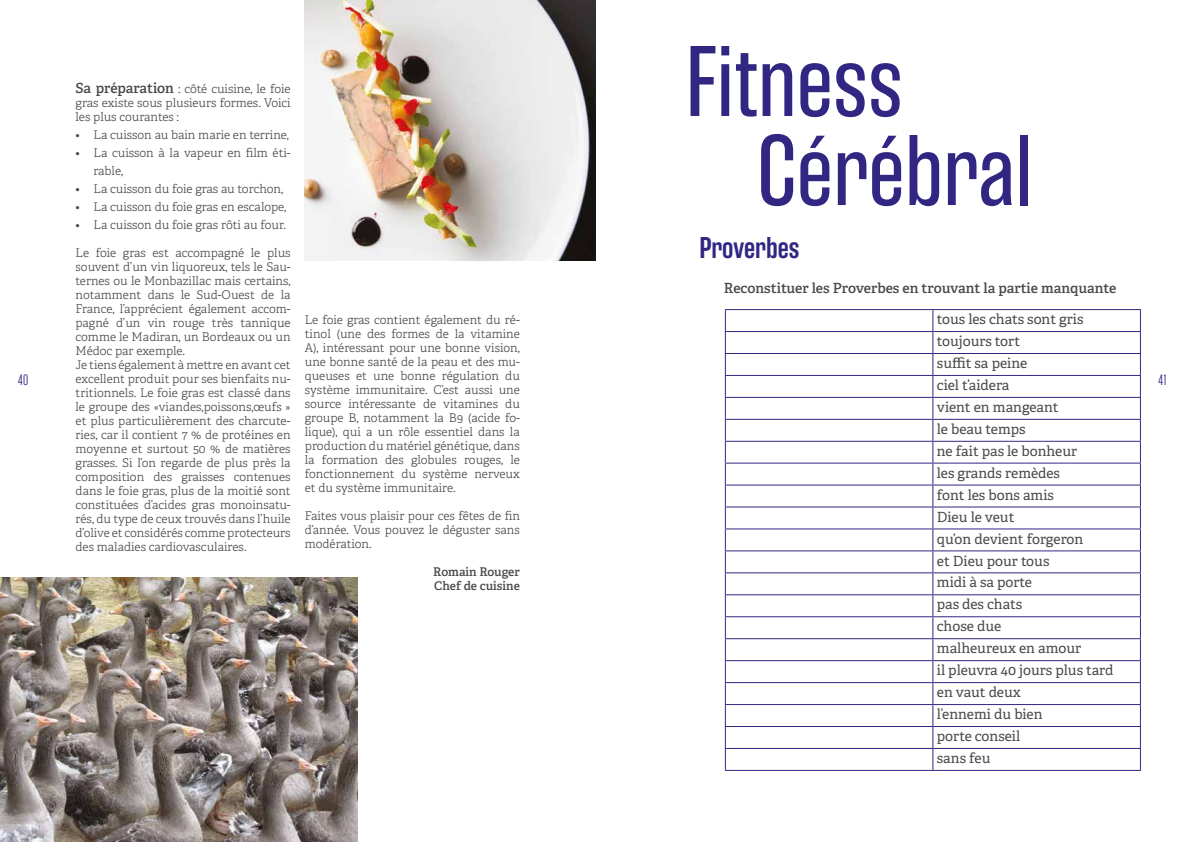
<style>
.page{position:relative;width:1191px;height:842px;background:#fff}
.page>*{position:absolute;margin:0;border:0;box-sizing:border-box;transform-origin:0 0}
.t1{font:100px/89px "Rama Gothic E";color:#312783;scale:1.04 1}
.t2{font:600 30px "Rama Gothic E";color:#312783}
.t3{font:300 15px "Rama Gothic E";color:#312783}
.t4{font:14px/21.9px "Adelle PE";color:#4a4a49}
.t5{font:14px "Adelle PE Sb";color:#4a4a49}
.t6{font:12px/14px "Adelle PE Lt";color:#4a4a49;text-align:justify}
.t7{font:12px/14px "Adelle PE Sb";color:#4a4a49}
.s1{font-family:"Adelle PE Sb";font-size:14px}
</style>
<div class="page">
<img style="left:305px;top:0;width:290px;height:260px">
<img style="left:0;top:577px;width:358px;height:265px">
<hr style="left:725px;top:309px;width:208px;height:1px;background:#312783">
<hr style="left:933px;top:309px;width:207px;height:1px;background:#312783">
<hr style="left:725px;top:331px;width:208px;height:1px;background:#312783">
<hr style="left:933px;top:331px;width:207px;height:1px;background:#312783">
<hr style="left:725px;top:353px;width:208px;height:1px;background:#312783">
<hr style="left:933px;top:353px;width:207px;height:1px;background:#312783">
<hr style="left:725px;top:375px;width:208px;height:1px;background:#312783">
<hr style="left:933px;top:375px;width:207px;height:1px;background:#312783">
<hr style="left:725px;top:397px;width:208px;height:1px;background:#312783">
<hr style="left:933px;top:397px;width:207px;height:1px;background:#312783">
<hr style="left:725px;top:419px;width:208px;height:1px;background:#312783">
<hr style="left:933px;top:419px;width:207px;height:1px;background:#312783">
<hr style="left:725px;top:441px;width:208px;height:1px;background:#312783">
<hr style="left:933px;top:441px;width:207px;height:1px;background:#312783">
<hr style="left:725px;top:463px;width:208px;height:1px;background:#312783">
<hr style="left:933px;top:463px;width:207px;height:1px;background:#312783">
<hr style="left:725px;top:485px;width:208px;height:1px;background:#312783">
<hr style="left:933px;top:485px;width:207px;height:1px;background:#312783">
<hr style="left:725px;top:506px;width:208px;height:1px;background:#312783">
<hr style="left:933px;top:506px;width:207px;height:1px;background:#312783">
<hr style="left:725px;top:528px;width:208px;height:1px;background:#312783">
<hr style="left:933px;top:528px;width:207px;height:1px;background:#312783">
<hr style="left:725px;top:550px;width:208px;height:1px;background:#312783">
<hr style="left:933px;top:550px;width:207px;height:1px;background:#312783">
<hr style="left:725px;top:572px;width:208px;height:1px;background:#312783">
<hr style="left:933px;top:572px;width:207px;height:1px;background:#312783">
<hr style="left:725px;top:594px;width:208px;height:1px;background:#312783">
<hr style="left:933px;top:594px;width:207px;height:1px;background:#312783">
<hr style="left:725px;top:616px;width:208px;height:1px;background:#312783">
<hr style="left:933px;top:616px;width:207px;height:1px;background:#312783">
<hr style="left:725px;top:638px;width:208px;height:1px;background:#312783">
<hr style="left:933px;top:638px;width:207px;height:1px;background:#312783">
<hr style="left:725px;top:660px;width:208px;height:1px;background:#312783">
<hr style="left:933px;top:660px;width:207px;height:1px;background:#312783">
<hr style="left:725px;top:682px;width:208px;height:1px;background:#312783">
<hr style="left:933px;top:682px;width:207px;height:1px;background:#312783">
<hr style="left:725px;top:704px;width:208px;height:1px;background:#312783">
<hr style="left:933px;top:704px;width:207px;height:1px;background:#312783">
<hr style="left:725px;top:726px;width:208px;height:1px;background:#312783">
<hr style="left:933px;top:726px;width:207px;height:1px;background:#312783">
<hr style="left:725px;top:748px;width:208px;height:1px;background:#312783">
<svg style="left:725px;top:310px;width:1px;height:460px"></svg>
<hr style="left:933px;top:748px;width:207px;height:1px;background:#312783">
<svg style="left:932px;top:310px;width:1px;height:460px"></svg>
<svg style="left:1139px;top:310px;width:1px;height:460px"></svg>
<hr style="left:725px;top:770px;width:208px;height:1px;background:#312783">
<hr style="left:933px;top:770px;width:207px;height:1px;background:#312783">
<h1 class="t1" style="left:757px;top:39px;width:266px;text-indent:-72px">Fitness<br>Cérébral</h1>
<p class="t6" style="left:76px;top:81px;width:216px"><span class="s1">Sa préparation</span> : côté cuisine, le foie gras existe sous plusieurs formes. Voici les plus courantes :</p>
<p class="t6" style="left:76px;top:127px;width:215px">• La cuisson au bain marie en terrine,</p>
<p class="t6" style="left:94px;top:143px;width:199px;line-height:18px;text-indent:-18px">• La cuisson à la vapeur en film éti&shy;rable,</p>
<p class="t6" style="left:76px;top:181px;width:209px">• La cuisson du foie gras au torchon,</p>
<p class="t6" style="left:76px;top:199px;width:212px">• La cuisson du foie gras en escalope,</p>
<p class="t6" style="left:76px;top:217px;width:212px">• La cuisson du foie gras rôti au four.</p>
<p class="t6" style="left:76px;top:245px;width:217px;text-align:left">Le foie gras est accompagné le plus souvent d’un vin liquoreux, tels le Sau&shy;ternes ou le Monbazillac mais certains, notamment dans le Sud-Ouest de la France, l’apprécient également accom&shy;pagné d’un vin rouge très tannique comme le Madiran, un Bordeaux ou un Médoc par exemple.<br>Je tiens également à mettre en avant cet excellent produit pour ses bienfaits nu&shy;tritionnels. Le foie gras est classé dans le groupe des «viandes,poissons,œufs » et plus particulièrement des charcute&shy;ries, car il contient 7 % de protéines en moyenne et surtout 50 % de matières grasses. Si l’on regarde de plus près la composition des graisses contenues dans le foie gras, plus de la moitié sont constituées d’acides gras monoinsatu&shy;rés, du type de ceux trouvés dans l’huile d’olive et considérés comme protecteurs des maladies cardiovasculaires.</p>
<h2 class="t2" style="left:699px;top:231px;width:101px">Proverbes</h2>
<p class="t5" style="left:724px;top:278px;width:394px">Reconstituer les Proverbes en trouvant la partie manquante</p>
<p class="t4" style="left:937px;top:308px;width:178px">tous les chats sont gris toujours tort<br>suffit sa peine<br>ciel t’aidera<br>vient en mangeant<br>le beau temps<br>ne fait pas le bonheur<br>les grands remèdes<br>font les bons amis<br>Dieu le veut<br>qu’on devient forgeron<br>et Dieu pour tous<br>midi à sa porte<br>pas des chats<br>chose due<br>malheureux en amour<br>il pleuvra 40 jours plus tard en vaut deux<br>l’ennemi du bien<br>porte conseil<br>sans feu</p>
<p class="t6" style="left:305px;top:312px;width:217px">Le foie gras contient également du ré&shy;tinol (une des formes de la vitamine A), intéressant pour une bonne vision, une bonne santé de la peau et des mu&shy;queuses et une bonne régulation du système immunitaire. C’est aussi une source intéressante de vitamines du groupe B, notamment la B9 (acide fo&shy;lique), qui a un rôle essentiel dans la production du matériel génétique, dans la formation des globules rouges, le fonctionnement du système nerveux et du système immunitaire.</p>
<p class="t6" style="left:305px;top:508px;width:217px">Faites vous plaisir pour ces fêtes de fin d’année. Vous pouvez le déguster sans modération.</p>
<p class="t7" style="left:433px;top:564px;width:88px">Romain Rouger<br>Chef de cuisine</p>
<p class="t3" style="left:18px;top:372px;width:12px">40</p>
<p class="t3" style="left:1158px;top:372px;width:10px">41</p>
</div>
